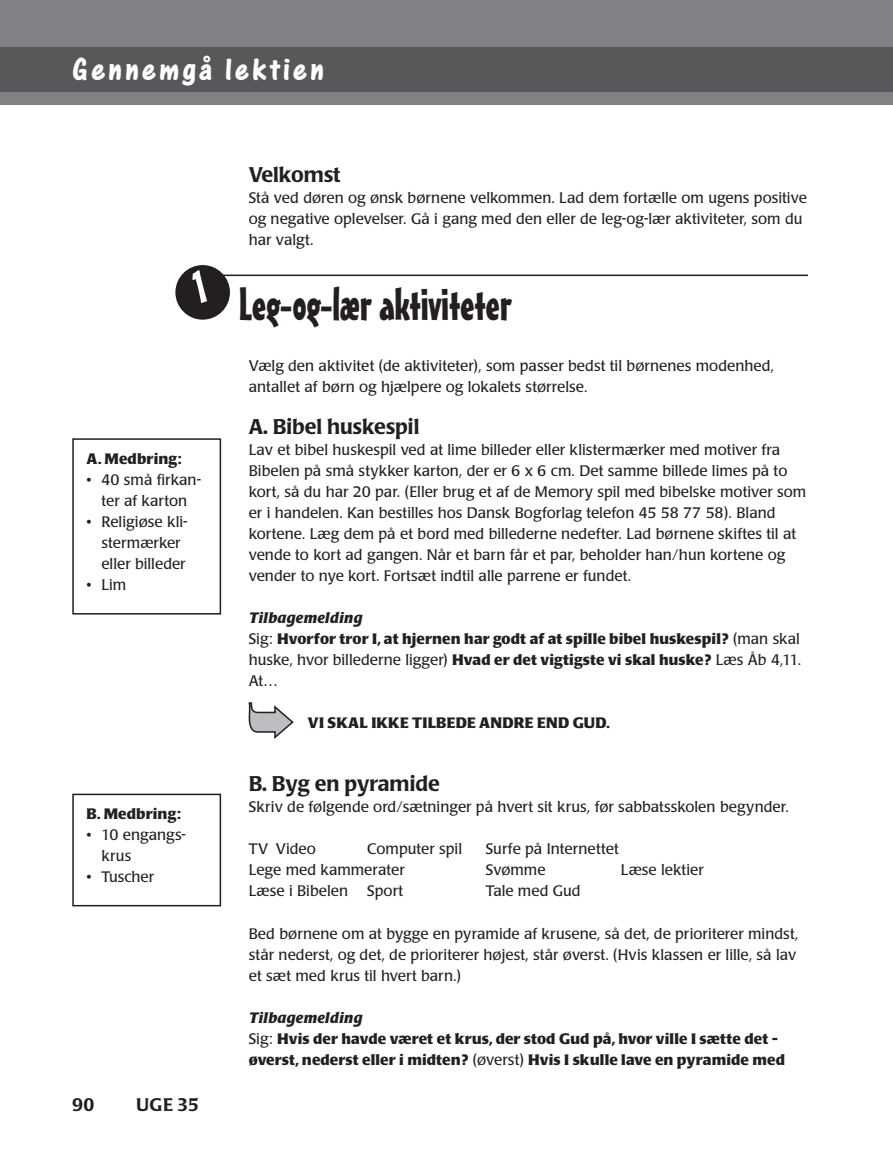
<style>
.page{position:relative;width:893px;height:1149px;background:#fff}
.page>*{position:absolute;margin:0;border:0;box-sizing:border-box;transform-origin:0 0}
.t1{font:45px "Mister Earl BT";letter-spacing:-.01em;color:#231f20}
.t2{font:33px "One Stroke Script Bold Plain";letter-spacing:.1em;color:#fff}
.t3{font:500 21px "Poppl Laudatio";color:#231f20}
.t4{font:500 18px "Poppl Laudatio";letter-spacing:.02em;color:#231f20}
.t5{font:15px/21px "Poppl Laudatio";color:#231f20}
.t6{font:700 15px/21px "Poppl Laudatio";letter-spacing:.005em;color:#231f20}
.s1{font-style:italic}
.s2{font-weight:400}
</style>
<div class="page">
<div style="left:0;top:0;width:893px;height:104px;background:#808285"></div>
<div style="left:0;top:47px;width:893px;height:44px;background:#57585a"></div>
<div style="left:72px;top:438px;width:149px;height:176px;border:2px solid #231f20"></div>
<div style="left:72px;top:793px;width:149px;height:113px;border:2px solid #231f20"></div>
<div style="left:175px;top:265px;width:55px;height:54px;background:#231f20;border-radius:50%"></div>
<hr style="left:218px;top:274px;width:590px;height:2px;background:#231f20">
<svg style="left:248px;top:702px;width:46px;height:37px"></svg>
<h2 class="t2" style="left:72px;top:60px;width:253px">Gennemgå lektien</h2>
<h3 class="t3" style="left:249px;top:166px;width:93px">Velkomst</h3>
<p class="t5" style="left:249px;top:189px;width:560px">Stå ved døren og ønsk børnene velkommen. Lad dem fortælle om ugens positive og negative oplevelser. Gå i gang med den eller de leg-og-lær aktiviteter, som du har valgt.</p>
<p class="t6" style="left:87px;top:449px;width:97px">A. Medbring:</p>
<p class="t5" style="left:87px;top:470px;width:116px;text-align:center">• 40 små firkan&shy;ter af karton</p>
<p class="t5" style="left:101px;top:512px;width:88px;text-indent:-15px">• Religiøse kli&shy;stermærker eller billeder</p>
<p class="t5" style="left:87px;top:575px;width:41px">• Lim</p>
<p class="t6" style="left:87px;top:804px;width:96px">B. Medbring:</p>
<p class="t5" style="left:101px;top:825px;width:86px;text-indent:-15px">• 10 engangs&shy;krus</p>
<p class="t5" style="left:87px;top:867px;width:69px">• Tuscher</p>
<p class="t4" style="left:72px;top:1097px;width:24px">90</p>
<p class="t4" style="left:136px;top:1097px;width:64px">UGE 35</p>
<h1 class="t1" style="left:239px;top:287px;width:274px">Leg-og-lær aktiviteter</h1>
<p class="t5" style="left:249px;top:357px;width:527px">Vælg den aktivitet (de aktiviteter), som passer bedst til børnenes modenhed, antallet af børn og hjælpere og lokalets størrelse.</p>
<h3 class="t3" style="left:249px;top:418px;width:172px">A. Bibel huskespil</h3>
<p class="t5" style="left:249px;top:441px;width:559px">Lav et bibel huskespil ved at lime billeder eller klistermærker med motiver fra Bibelen på små stykker karton, der er 6 x 6 cm. Det samme billede limes på to kort, så du har 20 par. (Eller brug et af de Memory spil med bibelske motiver som er i handelen. Kan bestilles hos Dansk Bogforlag telefon 45 58 77 58). Bland kortene. Læg dem på et bord med billederne nedefter. Lad børnene skiftes til at vende to kort ad gangen. Når et barn får et par, beholder han/hun kortene og vender to nye kort. Fortsæt indtil alle parrene er fundet.</p>
<p class="t6" style="left:249px;top:608px;width:554px"><span class="s1">Tilbagemelding<br></span><span class="s2">Sig:</span> Hvorfor tror I, at hjernen har godt af at spille bibel huskespil? <span class="s2">(man skal huske, hvor billederne ligger)</span> Hvad er det vigtigste vi skal huske? <span class="s2">Læs Åb 4,11.<br>At…</span></p>
<p class="t6" style="left:308px;top:713px;width:303px">VI SKAL IKKE TILBEDE ANDRE END GUD.</p>
<h3 class="t3" style="left:249px;top:775px;width:193px">B. Byg en pyramide</h3>
<p class="t5" style="left:249px;top:798px;width:542px">Skriv de følgende ord/sætninger på hvert sit krus, før sabbatsskolen begynder.</p>
<p class="t5" style="left:249px;top:840px;width:69px">TV Video</p>
<p class="t5" style="left:367px;top:840px;width:96px">Computer spil</p>
<p class="t5" style="left:486px;top:840px;width:135px">Surfe på Internettet</p>
<p class="t5" style="left:249px;top:861px;width:157px">Lege med kammerater</p>
<p class="t5" style="left:486px;top:861px;width:61px">Svømme</p>
<p class="t5" style="left:621px;top:861px;width:84px">Læse lektier</p>
<p class="t5" style="left:249px;top:882px;width:101px">Læse i Bibelen</p>
<p class="t5" style="left:367px;top:882px;width:37px">Sport</p>
<p class="t5" style="left:486px;top:882px;width:96px">Tale med Gud</p>
<p class="t5" style="left:249px;top:924px;width:551px">Bed børnene om at bygge en pyramide af krusene, så det, de prioriterer mindst, står nederst, og det, de prioriterer højest, står øverst. (Hvis klassen er lille, så lav et sæt med krus til hvert barn.)</p>
<p class="t6" style="left:249px;top:1007px;width:538px"><span class="s1">Tilbagemelding<br></span><span class="s2">Sig:</span> Hvis der havde været et krus, der stod Gud på, hvor ville I sætte det - øverst, nederst eller i midten? <span class="s2">(øverst)</span> Hvis I skulle lave en pyramide med</p>
</div>
